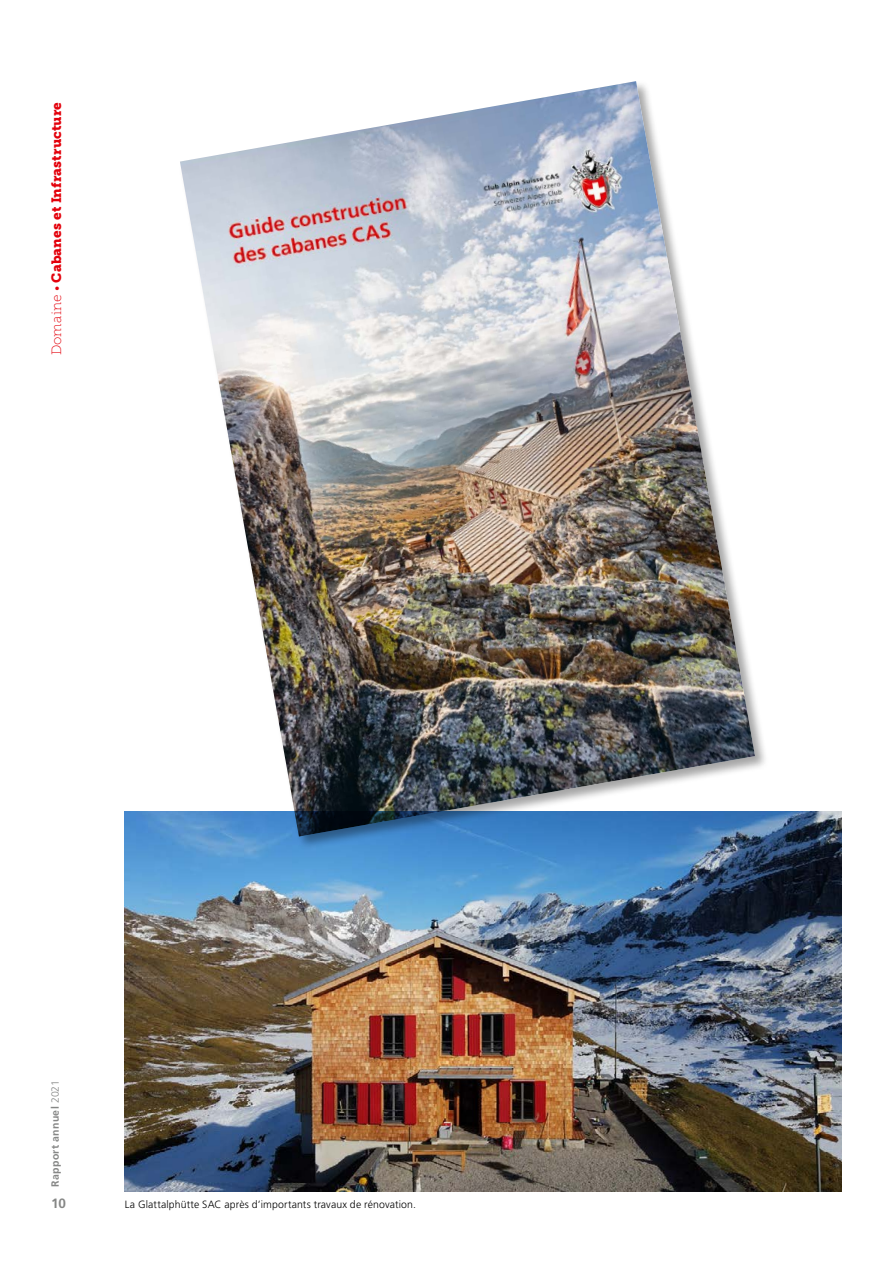
<style>
.page{position:relative;width:893px;height:1263px;background:#fff}
.page>*{position:absolute;margin:0;border:0;box-sizing:border-box;transform-origin:0 0}
.Rubrik{font:13.5px "Museo Slab 900";letter-spacing:.005em;color:#e3000b}
.t1{font:700 13.5px "Frutiger LT Std";color:#868786}
.Bildlegende{font:300 10.5px "Frutiger LT Std";letter-spacing:.01em;color:#000}
.t2{font:700 10.5px "Frutiger LT Std";letter-spacing:.03em;color:#868786}
.s1{font-family:"Museo Slab 100"}
.s2{font-weight:300}
</style>
<div class="page">
<img style="left:125px;top:812px;width:717px;height:379px">
<div style="left:179px;top:80px;width:590px;height:770px;background:#000;opacity:.35"></div>
<img style="left:180px;top:81px;width:575px;height:755px">
<p class="Rubrik" style="left:49px;top:355px;width:255px;rotate:-90deg"><span class="s1">Domaine •</span> Cabanes et Infrastructure</p>
<p class="t2" style="left:49px;top:1187px;width:108px;rotate:-90deg">Rapport annuel <span class="s2">2021</span></p>
<p class="t1" style="left:51px;top:1195px;width:17px">10</p>
<p class="Bildlegende" style="left:125px;top:1198px;width:293px">La Glattalphütte SAC après d’importants travaux de rénovation.</p>
</div>
